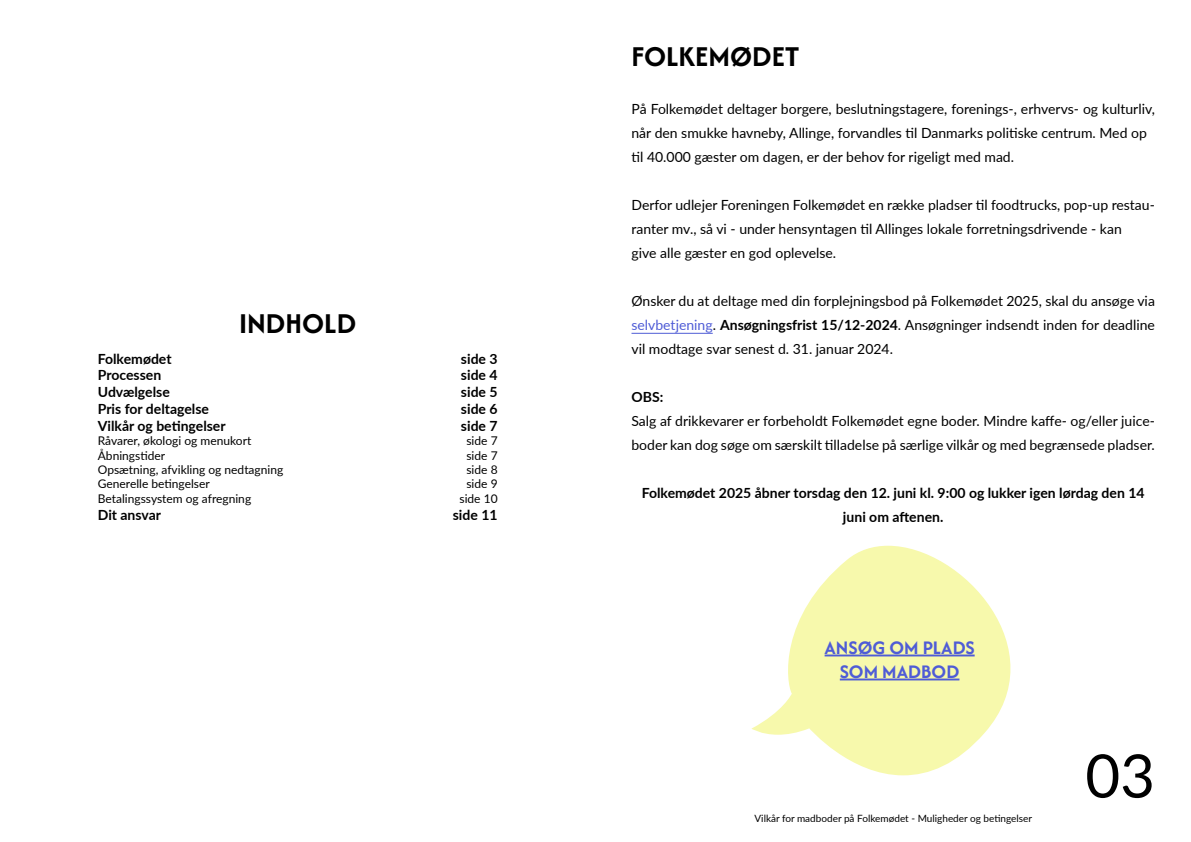
<style>
.page{position:relative;width:1191px;height:842px;background:#fff}
.page>*{position:absolute;margin:0;border:0;box-sizing:border-box;transform-origin:0 0}
.t1{font:60px "Lato";color:#000}
.t2{font:30px "Afacad";color:#000}
.t3{font:20px/24px "Afacad";color:#4f5cd6;text-align:center}
.t4{font:14px/24px "Lato";color:#000}
.t5{font:700 14px/24px "Lato";color:#000;text-align:center}
.t6{font:12px "Lato";color:#000}
.t7{font:10px "Lato";color:#000}
.s1{color:#4f5cd6}
.s2{font-weight:700}
</style>
<div class="page">
<hr style="left:631px;top:333px;width:81px;height:1px;background:#4f5cd6">
<svg style="left:751px;top:546px;width:260px;height:229px;fill:#f7f9ac"></svg>
<hr style="left:824px;top:654px;width:150px;height:2px;background:#4f5cd6">
<hr style="left:840px;top:678px;width:119px;height:2px;background:#4f5cd6">
<h2 class="t2" style="left:239px;top:304px;width:119px">INDHOLD</h2>
<p class="t5" style="left:98px;top:346px;width:75px">Folkemødet</p>
<p class="t5" style="left:461px;top:346px;width:38px">side 3</p>
<p class="t5" style="left:98px;top:363px;width:65px">Processen</p>
<p class="t5" style="left:461px;top:363px;width:38px">side 4</p>
<p class="t5" style="left:98px;top:380px;width:73px">Udvælgelse</p>
<p class="t5" style="left:461px;top:380px;width:38px">side 5</p>
<p class="t5" style="left:98px;top:396px;width:113px">Pris for deltagelse</p>
<p class="t5" style="left:461px;top:396px;width:38px">side 6</p>
<p class="t5" style="left:98px;top:413px;width:129px">Vilkår og betingelser</p>
<p class="t5" style="left:461px;top:413px;width:38px">side 7</p>
<p class="t6" style="left:98px;top:432px;width:155px">Råvarer, økologi og menukort</p>
<p class="t6" style="left:466px;top:432px;width:33px">side 7</p>
<p class="t6" style="left:98px;top:447px;width:69px">Åbningstider</p>
<p class="t6" style="left:466px;top:447px;width:33px">side 7</p>
<p class="t6" style="left:98px;top:461px;width:187px">Opsætning, afvikling og nedtagning</p>
<p class="t6" style="left:466px;top:461px;width:33px">side 8</p>
<p class="t6" style="left:98px;top:475px;width:113px">Generelle betingelser</p>
<p class="t6" style="left:466px;top:475px;width:33px">side 9</p>
<p class="t6" style="left:98px;top:490px;width:155px">Betalingssystem og afregning</p>
<p class="t6" style="left:459px;top:490px;width:40px">side 10</p>
<p class="t5" style="left:98px;top:502px;width:65px">Dit ansvar</p>
<p class="t5" style="left:453px;top:502px;width:46px">side 11</p>
<h2 class="t2" style="left:631px;top:38px;width:170px">FOLKEMØDET</h2>
<p class="t4" style="left:631px;top:96px;width:525px">På Folkemødet deltager borgere, beslutningstagere, forenings-, erhvervs- og kulturliv, når den smukke havneby, Allinge, forvandles til Danmarks politiske centrum. Med op til 40.000 gæster om dagen, er der behov for rigeligt med mad.</p>
<p class="t4" style="left:631px;top:192px;width:525px">Derfor udlejer Foreningen Folkemødet en række pladser til foodtrucks, pop-up restau&shy;ranter mv., så vi - under hensyntagen til Allinges lokale forretningsdrivende - kan<br>give alle gæster en god oplevelse.</p>
<p class="t4" style="left:631px;top:288px;width:525px;text-align:justify">Ønsker du at deltage med din forplejningsbod på Folkemødet 2025, skal du ansøge via <span class="s1">selvbetjening</span>. <span class="s2">Ansøgningsfrist 15/12-2024</span>. Ansøgninger indsendt inden for deadline vil modtage svar senest d. 31. januar 2024.</p>
<p class="t5" style="left:631px;top:384px;width:33px">OBS:</p>
<p class="t4" style="left:631px;top:408px;width:525px">Salg af drikkevarer er forbeholdt Folkemødet egne boder. Mindre kaffe- og/eller juice&shy;boder kan dog søge om særskilt tilladelse på særlige vilkår og med begrænsede pladser.</p>
<p class="t5" style="left:641px;top:480px;width:504px">Folkemødet 2025 åbner torsdag den 12. juni kl. 9:00 og lukker igen lørdag den 14 juni om aftenen.</p>
<h3 class="t3" style="left:824px;top:635px;width:151px">ANSØG OM PLADS<br>SOM MADBOD</h3>
<p class="t7" style="left:754px;top:811px;width:279px">Vilkår for madboder på Folkemødet - Muligheder og betingelser</p>
<h1 class="t1" style="left:1085px;top:733px;width:71px">03</h1>
</div>
